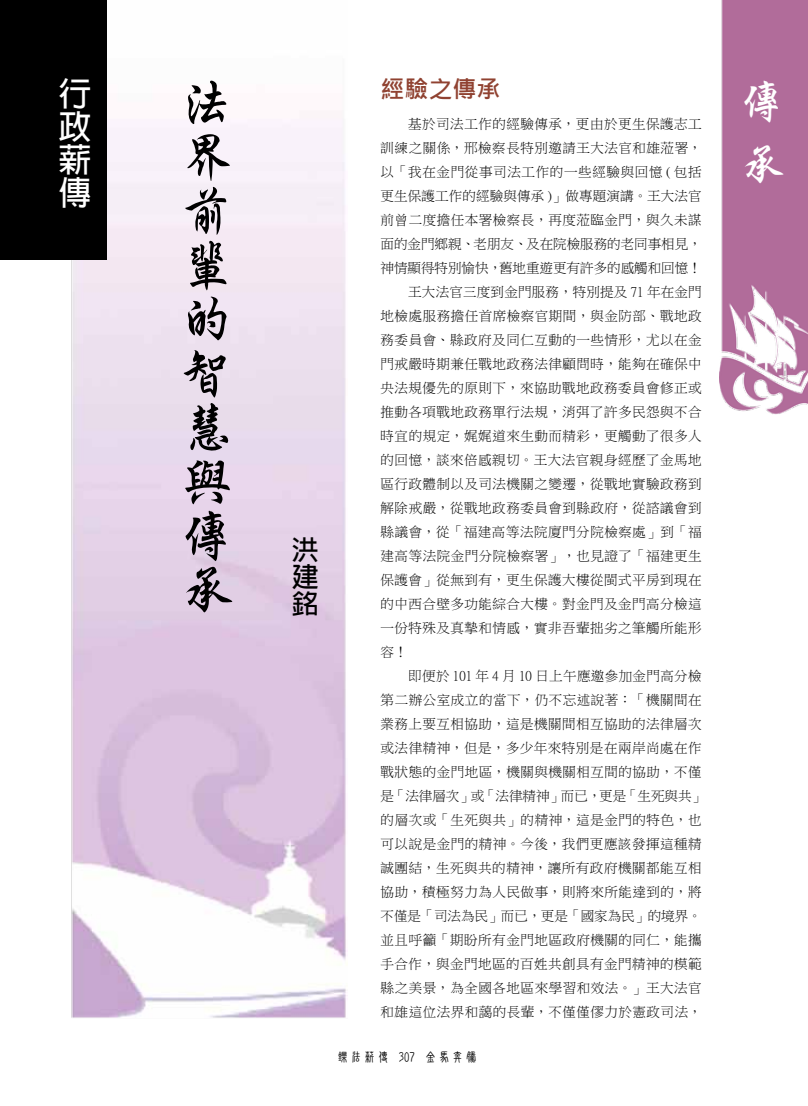
<style>
.page{position:relative;width:808px;height:1106px;background:#fff}
.page>*{position:absolute;margin:0;border:0;box-sizing:border-box;transform-origin:0 0}
.t1{font:54px/54px "Singkai EG Bold Big 5";color:#000}
.t2{font:45px/63px "Singkai EG Bold Big 5";color:#fff}
.t3{font:700 33px/33px "Adobe Fan Heiti Std";color:#fff;text-align:justify}
.t4{font:700 27px/27px "Adobe Fan Heiti Std";color:#000;text-align:justify}
.t5{font:700 24px "Microsoft Jheng Hei";color:#904231}
.t6{font:13.5px "P Ming Li U";letter-spacing:.04em;color:#000}
.t7{font:13.5px "P Ming Li U";color:#000}
.t8{font:13.5px "P Ming Li U";letter-spacing:.01em;color:#000}
.t9{font:13.5px "P Ming Li U";letter-spacing:.015em;color:#000}
.t10{font:13.5px "DF New Chuan Md HKP BF";color:#000}
</style>
<div class="page">
<img style="left:719px;top:0;width:89px;height:415px">
<img style="left:66px;top:0;width:282px;height:1018px">
<div style="left:0;top:0;width:106px;height:259px;background:#000"></div>
<h3 class="t3" style="left:58px;top:78px;width:33px">行政薪傳</h3>
<h1 class="t1" style="left:180px;top:77px;width:54px">法界前輩的智慧與傳承</h1>
<h3 class="t4" style="left:292px;top:537px;width:28px">洪建銘</h3>
<h3 class="t5" style="left:381px;top:74px;width:121px">經驗之傳承</h3>
<h2 class="t2" style="left:740px;top:70px;width:46px">傳承</h2>
<p class="t6" style="left:408px;top:117px;width:295px">基於司法工作的經驗傳承，更由於更生保護志工</p>
<p class="t6" style="left:381px;top:141px;width:323px">訓練之關係，邢檢察長特別邀請王大法官和雄蒞署，</p>
<p class="t6" style="left:381px;top:165px;width:322px">以「我在金門從事司法工作的一些經驗與回憶 ( 包括</p>
<p class="t8" style="left:381px;top:189px;width:323px">更生保護工作的經驗與傳承 )」做專題演講。王大法官</p>
<p class="t6" style="left:381px;top:213px;width:323px">前曾二度擔任本署檢察長，再度蒞臨金門，與久未謀</p>
<p class="t7" style="left:381px;top:237px;width:323px">面的金門鄉親、老朋友、及在院檢服務的老同事相見，</p>
<p class="t7" style="left:381px;top:261px;width:323px">神情顯得特別愉快，舊地重遊更有許多的感觸和回憶！</p>
<p class="t9" style="left:408px;top:285px;width:295px">王大法官三度到金門服務，特別提及 71 年在金門</p>
<p class="t6" style="left:381px;top:309px;width:323px">地檢處服務擔任首席檢察官期間，與金防部、戰地政</p>
<p class="t6" style="left:381px;top:333px;width:323px">務委員會、縣政府及同仁互動的一些情形，尤以在金</p>
<p class="t6" style="left:381px;top:357px;width:322px">門戒嚴時期兼任戰地政務法律顧問時，能夠在確保中</p>
<p class="t6" style="left:381px;top:381px;width:322px">央法規優先的原則下，來協助戰地政務委員會修正或</p>
<p class="t6" style="left:381px;top:405px;width:322px">推動各項戰地政務單行法規，消弭了許多民怨與不合</p>
<p class="t6" style="left:381px;top:429px;width:323px">時宜的規定，娓娓道來生動而精彩，更觸動了很多人</p>
<p class="t6" style="left:381px;top:453px;width:323px">的回憶，談來倍感親切。王大法官親身經歷了金馬地</p>
<p class="t6" style="left:381px;top:477px;width:322px">區行政體制以及司法機關之變遷，從戰地實驗政務到</p>
<p class="t6" style="left:381px;top:501px;width:323px">解除戒嚴，從戰地政務委員會到縣政府，從諮議會到</p>
<p class="t6" style="left:381px;top:525px;width:323px">縣議會，從「福建高等法院廈門分院檢察處」到「福</p>
<p class="t6" style="left:381px;top:549px;width:323px">建高等法院金門分院檢察署」，也見證了「福建更生</p>
<p class="t6" style="left:381px;top:573px;width:322px">保護會」從無到有，更生保護大樓從閩式平房到現在</p>
<p class="t6" style="left:381px;top:597px;width:322px">的中西合壁多功能綜合大樓。對金門及金門高分檢這</p>
<p class="t6" style="left:381px;top:621px;width:322px">一份特殊及真摯和情感，實非吾輩拙劣之筆觸所能形</p>
<p class="t6" style="left:381px;top:645px;width:28px">容！</p>
<p class="t6" style="left:408px;top:669px;width:295px">即便於 101 年 4 月 10 日上午應邀參加金門高分檢</p>
<p class="t6" style="left:381px;top:693px;width:323px">第二辦公室成立的當下，仍不忘述說著：「機關間在</p>
<p class="t6" style="left:381px;top:717px;width:322px">業務上要互相協助，這是機關間相互協助的法律層次</p>
<p class="t6" style="left:381px;top:741px;width:323px">或法律精神，但是，多少年來特別是在兩岸尚處在作</p>
<p class="t6" style="left:381px;top:765px;width:323px">戰狀態的金門地區，機關與機關相互間的協助，不僅</p>
<p class="t7" style="left:381px;top:789px;width:326px">是「法律層次」或「法律精神」而已，更是「生死與共」</p>
<p class="t6" style="left:381px;top:813px;width:323px">的層次或「生死與共」的精神，這是金門的特色，也</p>
<p class="t6" style="left:381px;top:837px;width:323px">可以說是金門的精神。今後，我們更應該發揮這種精</p>
<p class="t6" style="left:381px;top:861px;width:323px">誠團結，生死與共的精神，讓所有政府機關都能互相</p>
<p class="t6" style="left:381px;top:885px;width:323px">協助，積極努力為人民做事，則將來所能達到的，將</p>
<p class="t7" style="left:381px;top:909px;width:323px">不僅是「司法為民」而已，更是「國家為民」的境界。</p>
<p class="t6" style="left:381px;top:933px;width:323px">並且呼籲「期盼所有金門地區政府機關的同仁，能攜</p>
<p class="t6" style="left:381px;top:957px;width:322px">手合作，與金門地區的百姓共創具有金門精神的模範</p>
<p class="t6" style="left:381px;top:981px;width:323px">縣之美景，為全國各地區來學習和效法。」王大法官</p>
<p class="t6" style="left:381px;top:1005px;width:323px">和雄這位法界和藹的長輩，不僅僅僇力於憲政司法，</p>
<p class="t10" style="left:336px;top:1050px;width:143px">鑠法薪傳 307 金馬奔騰</p>
</div>
